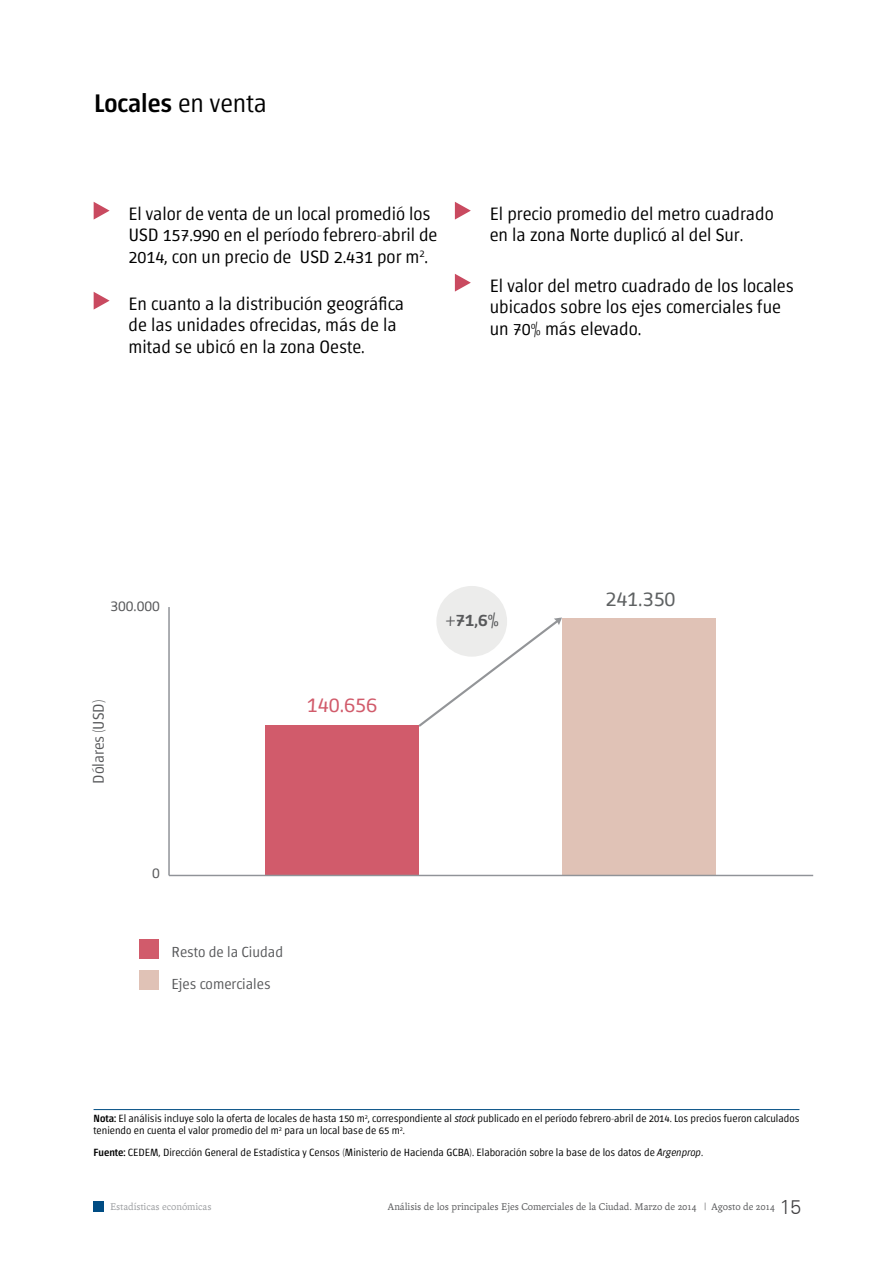
<style>
.page{position:relative;width:893px;height:1263px;background:#fff}
.page>*{position:absolute;margin:0;border:0;box-sizing:border-box;transform-origin:0 0}
.t1{font:500 25.5px "Chaco";color:#000}
.t2{font:300 21.9px "Chaco";color:#d15b6b}
.t3{font:300 21.9px "Chaco";color:#5e6162}
.t4{font:500 18.3px "Chaco";color:#58595b}
.t5{font:300 18px/21.6px "Chaco";color:#000}
.t6{font:300 15.45px "Chaco";color:#58595b}
.t7{font:300 14.7px "Chaco";color:#58595b}
.t8{font:300 10.5px/12px "Chaco";color:#000}
.t9{font:10.5px "Andralis ND Os F";color:#5a5b5d}
.t10{font:10.5px "Andralis ND Os F";color:#9d9fa2}
.s1{font-weight:300}
.s2{font-weight:500}
.s3{font-style:italic}
.s4{font-family:"Zurich BT";font-weight:300;font-size:19.5px;color:#414042}
</style>
<div class="page">
<div style="left:94px;top:1201px;width:10px;height:10px;background:#004c83"></div>
<hr style="left:94px;top:1109px;width:705px;height:1px;background:#004c83">
<svg style="left:418px;top:617px;width:144px;height:112px"></svg>
<div style="left:265px;top:725px;width:153px;height:150px;background:#d15b6b"></div>
<div style="left:562px;top:618px;width:153px;height:257px;background:#e0c2b6"></div>
<hr style="left:168px;top:607px;width:2px;height:268px;background:#909398">
<hr style="left:169px;top:875px;width:644px;height:1px;background:#909398">
<div style="left:139px;top:970px;width:20px;height:20px;background:#e0c2b6"></div>
<div style="left:139px;top:939px;width:20px;height:20px;background:#d15b6b"></div>
<div style="left:436px;top:586px;width:71px;height:71px;background:#ececeb;border-radius:50%"></div>
<h1 class="t1" style="left:94px;top:91px;width:174px">Locales <span class="s1">en venta</span></h1>
<p class="t5" style="left:129px;top:203px;width:310px">El valor de venta de un local promedió los<br>USD 157.990 en el período febrero-abril de<br>2014, con un precio de USD 2.431 por m<sup>2</sup>.</p>
<p class="t5" style="left:129px;top:293px;width:277px">En cuanto a la distribución geográfica de las unidades ofrecidas, más de la mitad se ubicó en la zona Oeste.</p>
<p class="t5" style="left:490px;top:203px;width:286px">El precio promedio del metro cuadrado en la zona Norte duplicó al del Sur.</p>
<p class="t5" style="left:490px;top:275px;width:306px">El valor del metro cuadrado de los locales ubicados sobre los ejes comerciales fue un 70% más elevado.</p>
<p class="t6" style="left:110px;top:598px;width:51px">300.000</p>
<p class="t6" style="left:91px;top:784px;width:86px;rotate:-90deg">Dólares (USD)</p>
<p class="t2" style="left:307px;top:694px;width:72px">140.656</p>
<p class="t6" style="left:152px;top:866px;width:9px">0</p>
<p class="t7" style="left:172px;top:945px;width:113px">Resto de la Ciudad</p>
<p class="t7" style="left:172px;top:977px;width:101px">Ejes comerciales</p>
<p class="t4" style="left:446px;top:612px;width:54px">+71,6%</p>
<p class="t3" style="left:605px;top:588px;width:72px">241.350</p>
<p class="t8" style="left:94px;top:1113px;width:707px"><span class="s2">Nota:</span> El análisis incluye solo la oferta de locales de hasta 150 m<sup>2</sup>, correspondiente al <span class="s3">stock</span> publicado en el período febrero-abril de 2014. Los precios fueron calculados teniendo en cuenta el valor promedio del m<sup>2</sup> para un local base de 65 m<sup>2</sup>.</p>
<p class="t8" style="left:94px;top:1146px;width:611px"><span class="s2">Fuente:</span> CEDEM, Dirección General de Estadística y Censos (Ministerio de Hacienda GCBA). Elaboración sobre la base de los datos de <span class="s3">Argenprop</span>.</p>
<p class="t10" style="left:110px;top:1201px;width:103px">Estadísticas económicas</p>
<p class="t9" style="left:388px;top:1201px;width:415px">Análisis de los principales Ejes Comerciales de la Ciudad. Marzo de 2014 | Agosto de 2014 <span class="s4">15</span></p>
</div>
